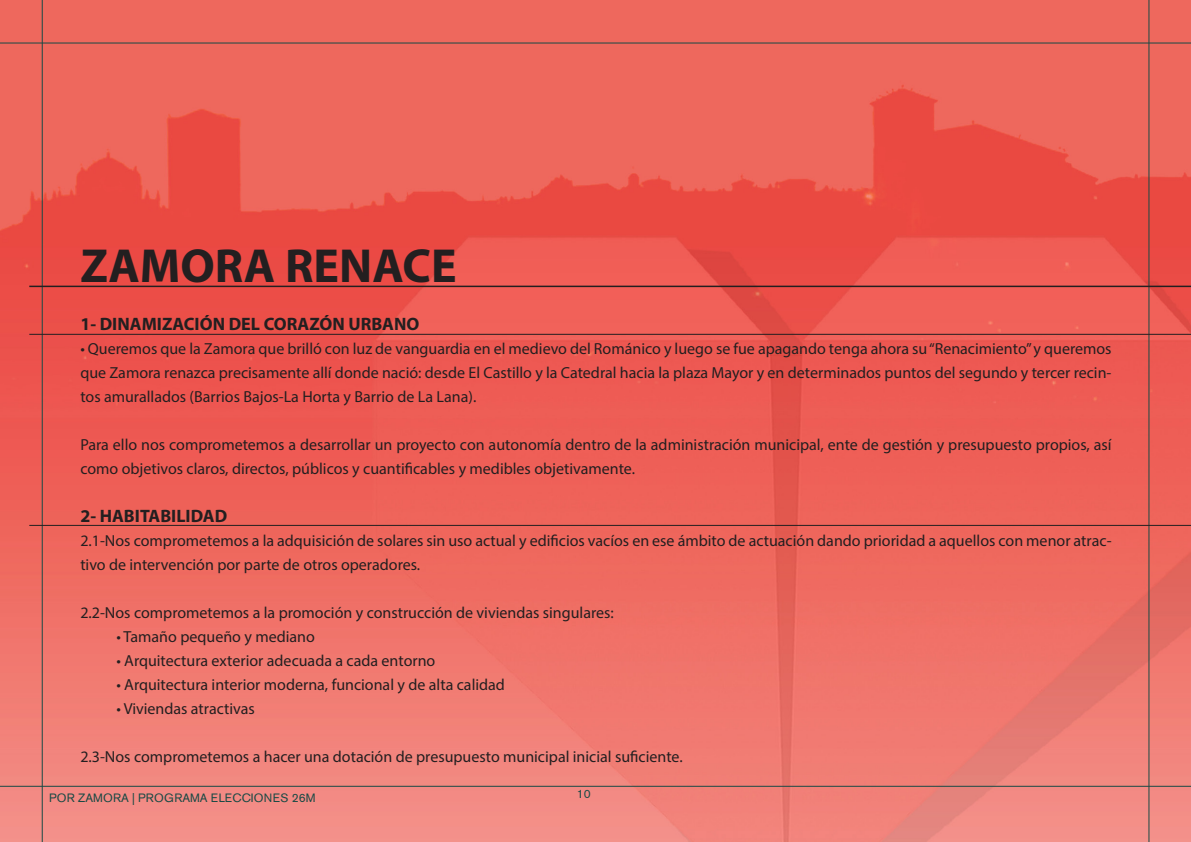
<style>
.page{position:relative;width:1191px;height:842px;background:#fff}
.page>*{position:absolute;margin:0;border:0;box-sizing:border-box;transform-origin:0 0}
.t1{font:700 48px "Myriad Pro";color:#231f20}
.t2{font:700 18px "Myriad Pro";color:#231f20}
.t3{font:16px/24px "Myriad Pro";color:#231f20}
.t4{font:12px "Akzidenz Grotesk BE";letter-spacing:.02em;color:#184a45}
</style>
<div class="page">
<img style="left:0;top:0;width:1190px;height:842px">
<hr style="left:0;top:43px;width:1191px;height:1px;background:#184a45">
<hr style="left:1148px;top:0;width:1px;height:842px;background:#184a45">
<hr style="left:0;top:786px;width:1191px;height:1px;background:#184a45">
<hr style="left:42px;top:0;width:1px;height:842px;background:#184a45">
<hr style="left:29px;top:286px;width:1162px;height:1px;background:#231f20">
<hr style="left:29px;top:334px;width:1162px;height:1px;background:#231f20">
<hr style="left:29px;top:525px;width:1162px;height:1px;background:#231f20">
<h1 class="t1" style="left:80px;top:235px;width:378px">ZAMORA RENACE</h1>
<p class="t2" style="left:80px;top:312px;width:340px">1- DINAMIZACIÓN DEL CORAZÓN URBANO</p>
<p class="t3" style="left:80px;top:336px;width:1032px;text-align:justify">• Queremos que la Zamora que brilló con luz de vanguardia en el medievo del Románico y luego se fue apagando tenga ahora su “Renacimiento” y queremos que Zamora renazca precisamente allí donde nació: desde El Castillo y la Catedral hacia la plaza Mayor y en determinados puntos del segundo y tercer recin&shy;tos amurallados (Barrios Bajos-La Horta y Barrio de La Lana).</p>
<p class="t3" style="left:80px;top:432px;width:1032px">Para ello nos comprometemos a desarrollar un proyecto con autonomía dentro de la administración municipal, ente de gestión y presupuesto propios, así como objetivos claros, directos, públicos y cuantificables y medibles objetivamente.</p>
<p class="t2" style="left:80px;top:504px;width:148px">2- HABITABILIDAD</p>
<p class="t3" style="left:80px;top:528px;width:1032px">2.1-Nos comprometemos a la adquisición de solares sin uso actual y edificios vacíos en ese ámbito de actuación dando prioridad a aquellos con menor atrac&shy;tivo de intervención por parte de otros operadores.</p>
<p class="t3" style="left:80px;top:600px;width:535px">2.2-Nos comprometemos a la promoción y construcción de viviendas singulares:</p>
<p class="t3" style="left:116px;top:624px;width:200px">• Tamaño pequeño y mediano</p>
<p class="t3" style="left:116px;top:648px;width:320px">• Arquitectura exterior adecuada a cada entorno</p>
<p class="t3" style="left:116px;top:672px;width:390px">• Arquitectura interior moderna, funcional y de alta calidad</p>
<p class="t3" style="left:116px;top:696px;width:140px">• Viviendas atractivas</p>
<p class="t3" style="left:80px;top:744px;width:604px">2.3-Nos comprometemos a hacer una dotación de presupuesto municipal inicial suficiente.</p>
<p class="t4" style="left:49px;top:791px;width:268px">POR ZAMORA | PROGRAMA ELECCIONES 26M</p>
<p class="t4" style="left:577px;top:787px;width:15px">10</p>
</div>
